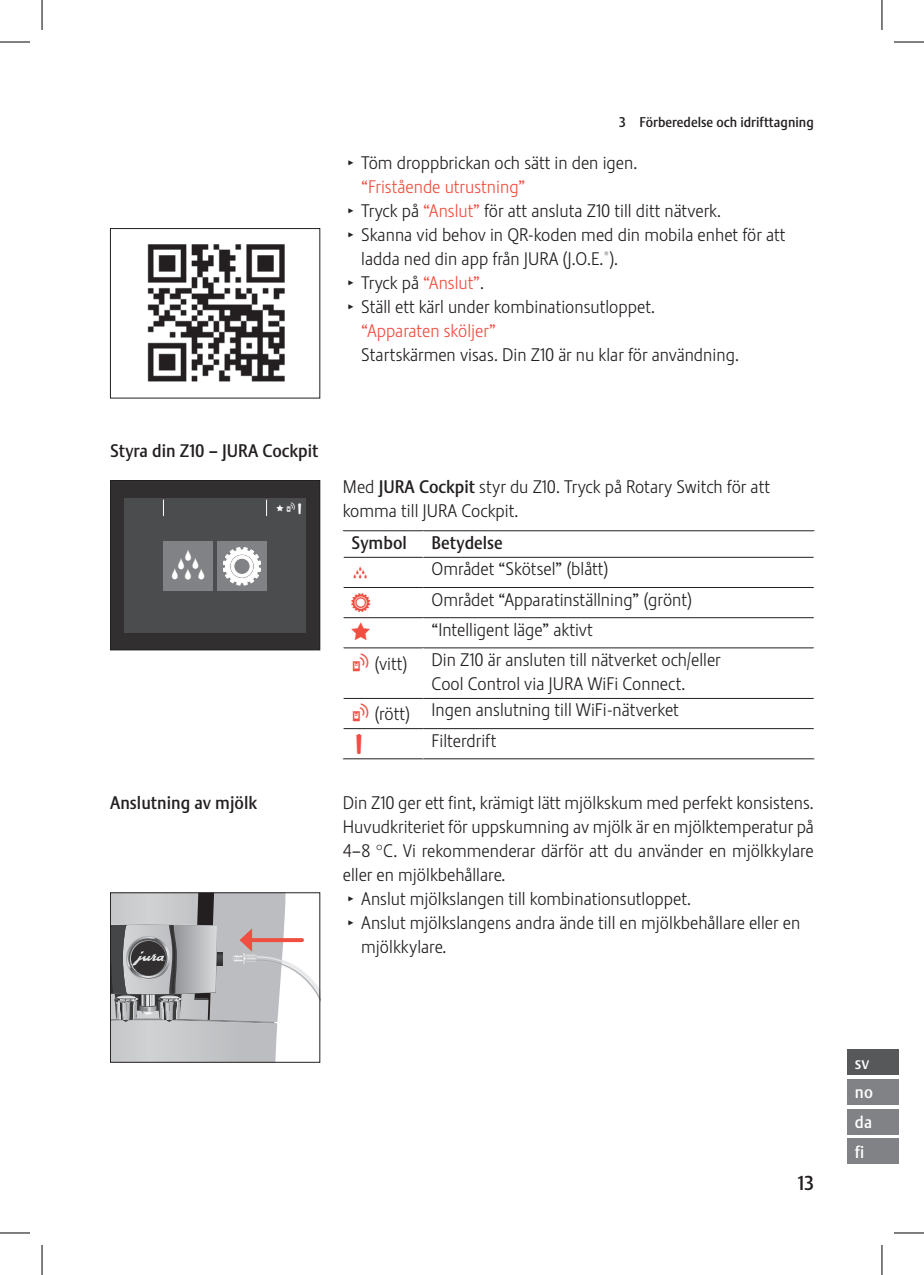
<style>
.page{position:relative;width:924px;height:1275px;background:#fff}
.page>*{position:absolute;margin:0;border:0;box-sizing:border-box;transform-origin:0 0}
.t1{font:44.4px "Jura Pict 2006";color:#fff}
.t2{font:20px "Stalemate Pro 2 J Medium";color:#231f20}
.t3{font:18px/24px "Stalemate Pro 2 J Light";color:#231f20}
.t4{font:18px "Stalemate Pro 2 J Medium";color:#231f20}
.t5{font:18px "Stalemate Pro 2 J Light";color:#ef4e41}
.t6{font:18px "Jura Pict 2006";color:#ef4e41}
.t7{font:17px/29.6px "Stalemate Pro 2 J Medium";color:#fff}
.t8{font:14px "Stalemate Pro 2 J Medium";color:#231f20}
.t9{font:9.4px "Jura Pict 2006";color:#fff}
.s1{font-family:"Jura Pict 2006";font-size:14px}
.s2{color:#ef4e41}
.s3{font-size:9.8px}
.s4{font-family:"Stalemate Pro 2 J Medium"}
.s5{font-family:"Jura Pict 2006";color:#ef4e41}
</style>
<div class="page">
<div style="left:847px;top:1049px;width:51px;height:26px;background:#57585a"></div>
<div style="left:847px;top:1079px;width:51px;height:25px;background:#808285"></div>
<div style="left:847px;top:1108px;width:51px;height:26px;background:#808285"></div>
<div style="left:847px;top:1138px;width:51px;height:26px;background:#808285"></div>
<hr style="left:342px;top:530px;width:81px;height:1px;background:#231f20">
<hr style="left:343px;top:557px;width:80px;height:1px;background:#231f20">
<hr style="left:423px;top:530px;width:391px;height:1px;background:#231f20">
<hr style="left:423px;top:557px;width:390px;height:1px;background:#231f20">
<hr style="left:422px;top:557px;width:1px;height:30px;background:#fff">
<hr style="left:343px;top:587px;width:80px;height:1px;background:#231f20">
<hr style="left:423px;top:587px;width:390px;height:1px;background:#231f20">
<hr style="left:343px;top:617px;width:80px;height:1px;background:#231f20">
<hr style="left:423px;top:617px;width:390px;height:1px;background:#231f20">
<hr style="left:343px;top:647px;width:80px;height:1px;background:#231f20">
<hr style="left:423px;top:647px;width:390px;height:1px;background:#231f20">
<hr style="left:343px;top:698px;width:80px;height:1px;background:#231f20">
<hr style="left:423px;top:698px;width:390px;height:1px;background:#231f20">
<hr style="left:422px;top:698px;width:1px;height:30px;background:#fff">
<hr style="left:343px;top:728px;width:80px;height:1px;background:#231f20">
<hr style="left:342px;top:758px;width:81px;height:1px;background:#231f20">
<hr style="left:423px;top:728px;width:390px;height:1px;background:#231f20">
<hr style="left:423px;top:758px;width:391px;height:1px;background:#231f20">
<img style="left:147px;top:244px;width:138px;height:138px">
<div style="left:110px;top:228px;width:210px;height:170px;border:1px solid #231f20"></div>
<div style="left:110px;top:480px;width:209px;height:170px;background:#312f30"></div>
<div style="left:110px;top:480px;width:210px;height:170px;border:1px solid #231f20"></div>
<div style="left:124px;top:498px;width:181px;height:134px;background:#4b4c4d"></div>
<div style="left:217px;top:541px;width:50px;height:50px;background:#808285"></div>
<svg style="left:223px;top:547px;width:38px;height:38px"></svg>
<div style="left:163px;top:541px;width:50px;height:50px;background:#808285"></div>
<svg style="left:163px;top:499px;width:1px;height:17px"></svg>
<svg style="left:266px;top:499px;width:1px;height:17px"></svg>
<svg style="left:110px;top:892px;width:210px;height:170px"></svg>
<hr style="left:0;top:42px;width:30px;height:1px;background:#000">
<hr style="left:893px;top:42px;width:30px;height:1px;background:#000">
<hr style="left:0;top:1232px;width:30px;height:1px;background:#000">
<hr style="left:893px;top:1232px;width:30px;height:1px;background:#000">
<hr style="left:42px;top:0;width:1px;height:30px;background:#000">
<hr style="left:42px;top:1245px;width:1px;height:30px;background:#000">
<hr style="left:881px;top:0;width:1px;height:30px;background:#000">
<hr style="left:881px;top:1245px;width:1px;height:30px;background:#000">
<p class="t8" style="left:618px;top:114px;width:196px">3 Förberedelse och idrifttagning</p>
<p class="t3" style="left:348px;top:151px;width:288px"><span class="s1">T</span> Töm droppbrickan och sätt in den igen.</p>
<p class="t5" style="left:361px;top:176px;width:165px">“Fristående utrustning”</p>
<p class="t3" style="left:348px;top:199px;width:372px"><span class="s1">T</span> Tryck på <span class="s2">“Anslut”</span> för att ansluta Z10 till ditt nätverk.</p>
<p class="t3" style="left:348px;top:223px;width:438px"><span class="s1">T</span> Skanna vid behov in QR-koden med din mobila enhet för att</p>
<p class="t3" style="left:361px;top:247px;width:256px">ladda ned din app från JURA (J.O.E. <sup>®</sup>).</p>
<p class="t3" style="left:348px;top:271px;width:135px"><span class="s1">T</span> Tryck på <span class="s2">“Anslut”</span>.</p>
<p class="t3" style="left:348px;top:295px;width:306px"><span class="s1">T</span> Ställ ett kärl under kombinationsutloppet.</p>
<p class="t5" style="left:361px;top:320px;width:136px">“Apparaten sköljer”</p>
<p class="t3" style="left:361px;top:343px;width:377px">Startskärmen visas. Din Z10 är nu klar för användning.</p>
<p class="t4" style="left:110px;top:440px;width:210px">Styra din Z10 – JURA Cockpit</p>
<h1 class="t1" style="left:172px;top:539px;width:34px">c</h1>
<p class="t9" style="left:286px;top:502px;width:16px">4<span class="s3">$</span></p>
<p class="t4" style="left:110px;top:792px;width:148px">Anslutning av mjölk</p>
<p class="t3" style="left:342px;top:474px;width:428px">Med <span class="s4">JURA Cockpit</span> styr du Z10. Tryck på Rotary Switch för att komma till JURA Cockpit.</p>
<p class="t4" style="left:351px;top:531px;width:57px">Symbol</p>
<p class="t4" style="left:431px;top:531px;width:73px">Betydelse</p>
<p class="t6" style="left:354px;top:562px;width:15px">c</p>
<p class="t3" style="left:431px;top:557px;width:178px">Området “Skötsel” (blått)</p>
<p class="t6" style="left:351px;top:592px;width:20px">f</p>
<p class="t3" style="left:431px;top:587px;width:262px">Området “Apparatinställning” (grönt)</p>
<p class="t6" style="left:351px;top:622px;width:20px">h</p>
<p class="t3" style="left:431px;top:617px;width:163px">“Intelligent läge” aktivt</p>
<p class="t3" style="left:351px;top:651px;width:57px"><span class="s5">4</span> (vitt)</p>
<p class="t3" style="left:431px;top:647px;width:290px">Din Z10 är ansluten till nätverket och/eller<br>Cool Control via JURA WiFi Connect.</p>
<p class="t3" style="left:351px;top:698px;width:328px"><span class="s5">4</span> (rött) Ingen anslutning till WiFi-nätverket</p>
<p class="t6" style="left:356px;top:733px;width:7px">$</p>
<p class="t3" style="left:431px;top:728px;width:66px">Filterdrift</p>
<p class="t3" style="left:342px;top:791px;width:470px">Din Z10 ger ett fint, krämigt lätt mjölkskum med perfekt konsistens.</p>
<p class="t3" style="left:342px;top:815px;width:472px">Huvudkriteriet för uppskumning av mjölk är en mjölktemperatur på</p>
<p class="t3" style="left:342px;top:839px;width:472px">4–8 °C. Vi rekommenderar därför att du använder en mjölkkylare</p>
<p class="t3" style="left:342px;top:863px;width:162px">eller en mjölkbehållare.</p>
<p class="t3" style="left:348px;top:887px;width:342px"><span class="s1">T</span> Anslut mjölkslangen till kombinationsutloppet.</p>
<p class="t3" style="left:348px;top:911px;width:453px"><span class="s1">T</span> Anslut mjölkslangens andra ände till en mjölkbehållare eller en</p>
<p class="t3" style="left:361px;top:935px;width:85px">mjölkkylare.</p>
<p class="t2" style="left:797px;top:1171px;width:17px">13</p>
<p class="t7" style="left:854px;top:1048px;width:20px">sv no da fi</p>
</div>
